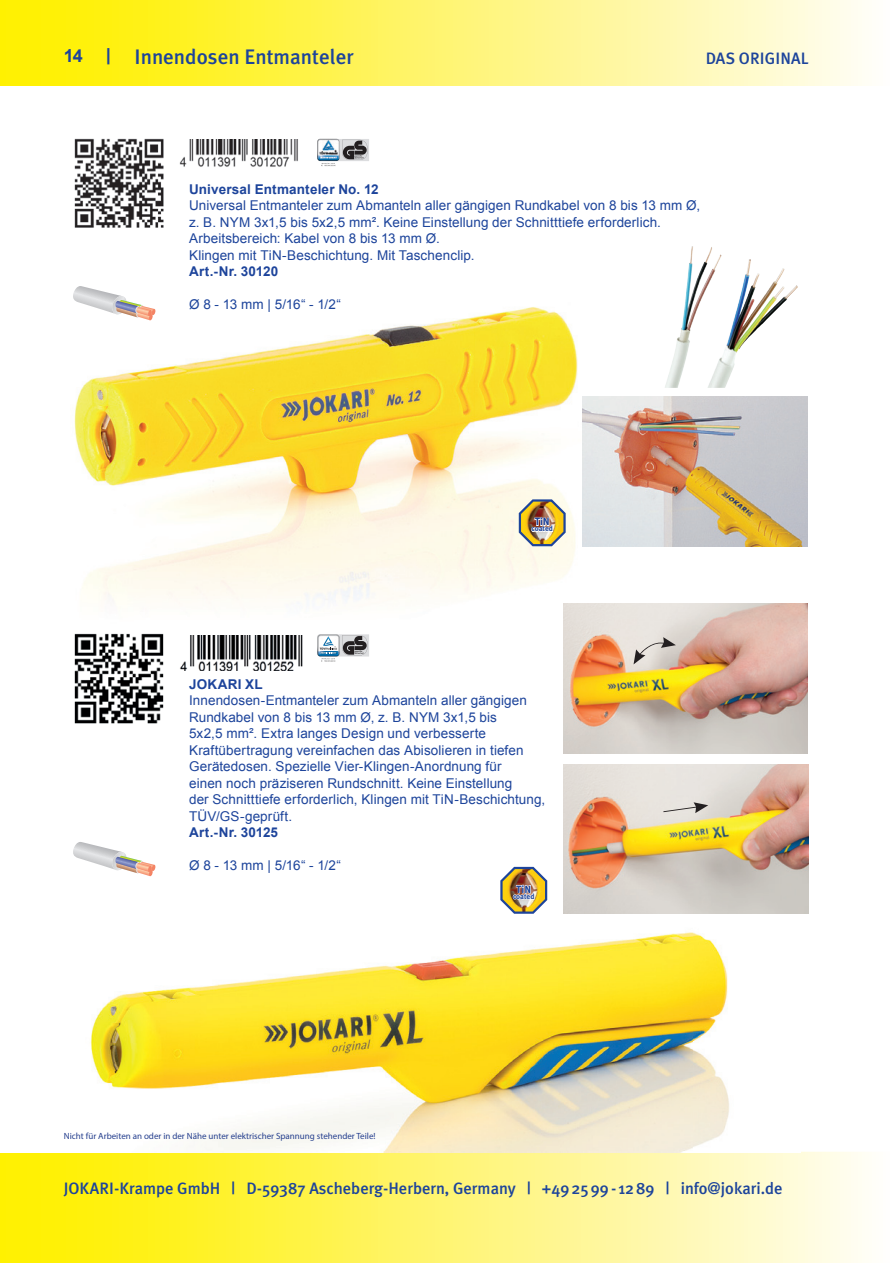
<style>
.page{position:relative;width:893px;height:1263px;background:#fff}
.page>*{position:absolute;margin:0;border:0;box-sizing:border-box;transform-origin:0 0}
.t1{font:500 21px "Meta Plus";color:#1d449b}
.t2{font:700 18px "Arial";color:#1d449b}
.t3{font:500 16.5px "Meta Plus";color:#1d449b}
.t4{font:13.5px/16.5px "Arial";letter-spacing:.005em;color:#1d449b}
.t5{font:700 13.5px "Arial";letter-spacing:.015em;color:#1d449b}
.t6{font:700 10.5px "Meta Plus";letter-spacing:-.005em;color:#1d449b}
.t7{font:9px "Myriad Pro";color:#253f8e}
.t8{font:700 7.5px "Meta Plus";color:#1d449b}
</style>
<div class="page">
<svg style="left:0;top:1152px;width:865px;height:111px;background:#fff56e"></svg>
<div style="left:0;top:0;width:893px;height:85px;background:linear-gradient(to right,#ffef00,#fffcf6)"></div>
<img style="left:0;top:932px;width:801px;height:221px">
<img style="left:74px;top:307px;width:552px;height:297px">
<img style="left:583px;top:397px;width:225px;height:149px">
<img style="left:665px;top:247px;width:31px;height:141px">
<img style="left:74px;top:138px;width:90px;height:90px">
<img style="left:74px;top:633px;width:90px;height:91px">
<img style="left:179px;top:140px;width:119px;height:27px">
<img style="left:180px;top:635px;width:123px;height:36px">
<svg style="left:321px;top:139px;width:48px;height:27px"></svg>
<svg style="left:317px;top:634px;width:52px;height:23px"></svg>
<svg style="left:73px;top:286px;width:83px;height:35px"></svg>
<svg style="left:73px;top:842px;width:83px;height:34px"></svg>
<svg style="left:500px;top:867px;width:47px;height:47px"></svg>
<img style="left:563px;top:604px;width:245px;height:149px">
<svg style="left:633px;top:637px;width:43px;height:27px"></svg>
<img style="left:563px;top:764px;width:245px;height:150px">
<svg style="left:663px;top:802px;width:45px;height:11px"></svg>
<svg style="left:519px;top:499px;width:47px;height:47px;background:#c1aa73"></svg>
<img style="left:321px;top:658px;width:15px;height:4px">
<img style="left:317px;top:139px;width:22px;height:25px">
<h1 class="t1" style="left:106px;top:44px;width:249px">| Innendosen Entmanteler</h1>
<h2 class="t2" style="left:64px;top:44px;width:21px">14</h2>
<p class="t3" style="left:706px;top:49px;width:104px">DAS ORIGINAL</p>
<p class="t5" style="left:189px;top:180px;width:191px">Universal Entmanteler No. 12</p>
<p class="t4" style="left:189px;top:197px;width:512px">Universal Entmanteler zum Abmanteln aller gängigen Rundkabel von 8 bis 13 mm Ø, z. B. NYM 3x1,5 bis 5x2,5 mm². Keine Einstellung der Schnitttiefe erforderlich.<br>Arbeitsbereich: Kabel von 8 bis 13 mm Ø.<br>Klingen mit TiN-Beschichtung. Mit Taschenclip.</p>
<p class="t5" style="left:189px;top:262px;width:91px">Art.-Nr. 30120</p>
<p class="t4" style="left:189px;top:296px;width:153px">Ø 8 - 13 mm | 5/16“ - 1/2“</p>
<p class="t6" style="left:535px;top:516px;width:17px">TiN</p>
<p class="t8" style="left:531px;top:524px;width:23px">coated</p>
<p class="t5" style="left:189px;top:675px;width:75px">JOKARI XL</p>
<p class="t4" style="left:189px;top:692px;width:358px">Innendosen-Entmanteler zum Abmanteln aller gängigen Rundkabel von 8 bis 13 mm Ø, z. B. NYM 3x1,5 bis<br>5x2,5 mm². Extra langes Design und verbesserte Kraftübertragung vereinfachen das Abisolieren in tiefen Gerätedosen. Spezielle Vier-Klingen-Anordnung für<br>einen noch präziseren Rundschnitt. Keine Einstellung<br>der Schnitttiefe erforderlich, Klingen mit TiN-Beschichtung, TÜV/GS-geprüft.</p>
<p class="t5" style="left:189px;top:824px;width:91px">Art.-Nr. 30125</p>
<p class="t4" style="left:189px;top:857px;width:153px">Ø 8 - 13 mm | 5/16“ - 1/2“</p>
<p class="t6" style="left:516px;top:883px;width:17px">TiN</p>
<p class="t8" style="left:513px;top:892px;width:23px">coated</p>
<p class="t7" style="left:64px;top:1131px;width:313px">Nicht für Arbeiten an oder in der Nähe unter elektrischer Spannung stehender Teile!</p>
<p class="t3" style="left:64px;top:1179px;width:720px">JOKARI-Krampe GmbH | D-59387 Ascheberg-Herbern, Germany | +49 25 99 - 12 89 | info@jokari.de</p>
</div>
